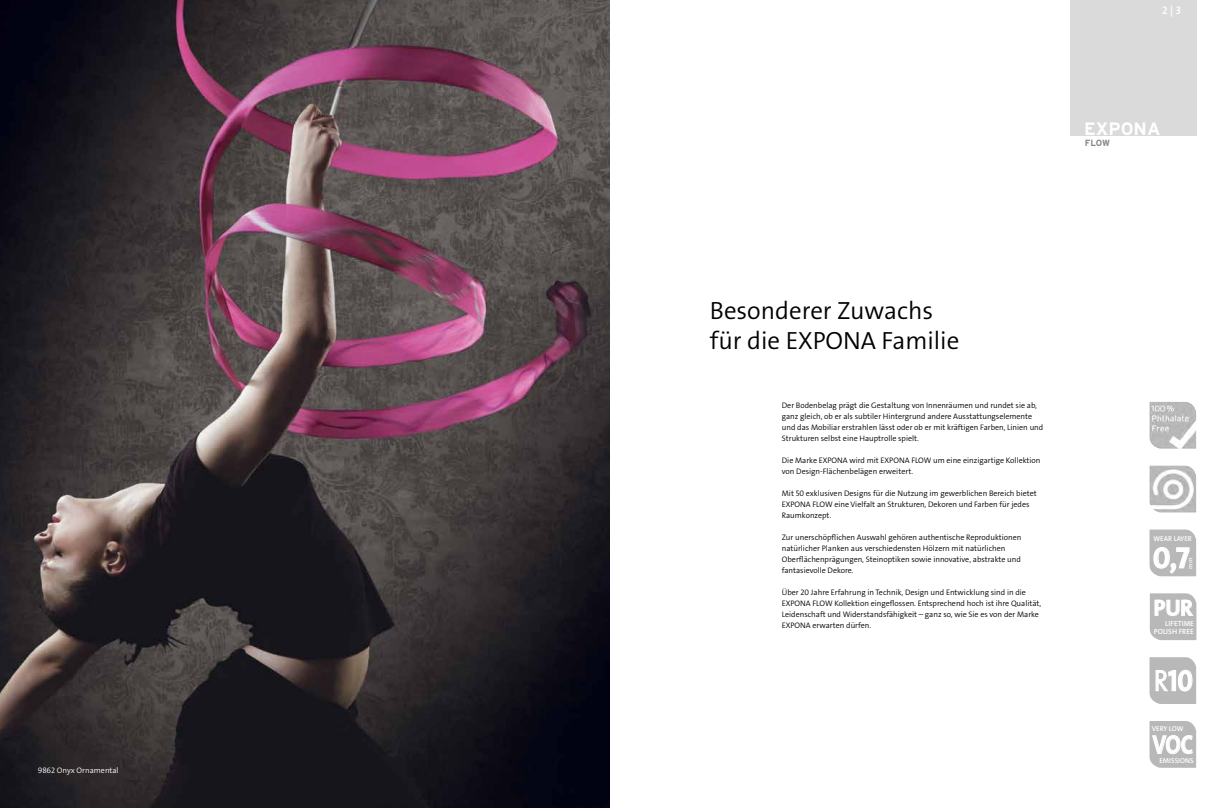
<style>
.page{position:relative;width:1219px;height:808px;background:#fff}
.page>*{position:absolute;margin:0;border:0;box-sizing:border-box;transform-origin:0 0}
.t1{font:29.8px "The Sans LP7 Bld";color:#fff}
.t2{font:29.8px "The Sans LP7 Bld";color:#fff;scale:.88 1}
.t3{font:26px "The Sans LP7 Bld";color:#fff;scale:.83 1}
.t4{font:25px/30px "The Sans LP4 Se Lig";color:#000}
.t5{font:22.4px "The Sans LP7 Bld";color:#fff}
.t6{font:700 18px "Interstate";color:#fff}
.t7{font:11px "The Sans LP6 Se Bld";color:#fff}
.t8{font:700 9px "Interstate";color:#878786}
.t9{font:8px/11px "The Sans LP4 Se Lig";color:#000}
.t10{font:8px "The Sans LP4 Se Lig";color:#fff}
.t11{font:7.5px/8px "The Sans LP6 Se Bld";color:#fff;text-align:right}
.t12{font:7.1px "The Sans LP6 Se Bld";color:#fff}
.t13{font:6.3px "The Sans LP6 Se Bld";color:#fff}
.s1{font-family:"The Sans LP4 Se Lig"}
</style>
<div class="page">
<img style="left:0;top:0;width:609px;height:808px">
<div style="left:1070px;top:0;width:126px;height:135px;background:#dadada"></div>
<img style="left:1149px;top:402px;width:47px;height:47px">
<img style="left:1149px;top:466px;width:47px;height:46px">
<img style="left:1150px;top:593px;width:46px;height:47px">
<svg style="left:1154px;top:599px;width:40px;height:17px"></svg>
<img style="left:1149px;top:529px;width:47px;height:47px">
<svg style="left:1153px;top:546px;width:37px;height:28px"></svg>
<img style="left:1149px;top:721px;width:47px;height:47px">
<svg style="left:1151px;top:735px;width:42px;height:24px"></svg>
<img style="left:1149px;top:657px;width:47px;height:47px">
<svg style="left:1155px;top:669px;width:38px;height:23px"></svg>
<p class="t10" style="left:38px;top:765px;width:83px">9862 Onyx Ornamental</p>
<h3 class="t7" style="left:1162px;top:3px;width:20px">2 | 3</h3>
<h3 class="t6" style="left:1084px;top:119px;width:78px">EXPONA</h3>
<p class="t8" style="left:1085px;top:138px;width:27px">FLOW</p>
<h3 class="t4" style="left:710px;top:296px;width:251px">Besonderer Zuwachs für die EXPONA Familie</h3>
<p class="t9" style="left:782px;top:400px;width:263px">Der Bodenbelag prägt die Gestaltung von Innenräumen und rundet sie ab, ganz gleich, ob er als subtiler Hintergrund andere Ausstattungselemente und das Mobiliar erstrahlen lässt oder ob er mit kräftigen Farben, Linien und Strukturen selbst eine Hauptrolle spielt.</p>
<p class="t9" style="left:782px;top:455px;width:260px">Die Marke EXPONA wird mit EXPONA FLOW um eine einzigartige Kollektion von Design-Flächenbelägen erweitert.</p>
<p class="t9" style="left:782px;top:488px;width:256px">Mit 50 exklusiven Designs für die Nutzung im gewerblichen Bereich bietet<br>EXPONA FLOW eine Vielfalt an Strukturen, Dekoren und Farben für jedes<br>Raumkonzept.</p>
<p class="t9" style="left:782px;top:532px;width:241px">Zur unerschöpflichen Auswahl gehören authentische Reproduktionen natürlicher Planken aus verschiedensten Hölzern mit natürlichen Oberflächenprägungen, Steinoptiken sowie innovative, abstrakte und fantasievolle Dekore.</p>
<p class="t9" style="left:782px;top:587px;width:261px">Über 20 Jahre Erfahrung in Technik, Design und Entwicklung sind in die EXPONA FLOW Kollektion eingeflossen. Entsprechend hoch ist ihre Qualität, Leidenschaft und Widerstandsfähigkeit – ganz so, wie Sie es von der Marke EXPONA erwarten dürfen.</p>
<p class="t12" style="left:1153px;top:534px;width:40px">WEAR LAYER</p>
<h1 class="t1" style="left:1153px;top:539px;width:38px">0,7</h1>
<p class="t13" style="left:1186px;top:569px;width:12px;rotate:-90deg">mm</p>
<h3 class="t5" style="left:1153px;top:593px;width:41px">PUR</h3>
<p class="t11" style="left:1154px;top:620px;width:42px">LIFETIME<br>POLISH FREE</p>
<h1 class="t2" style="left:1154px;top:661px;width:46px"><span class="s1">R</span>10</h1>
<p class="t12" style="left:1152px;top:724px;width:33px">VERY LOW</p>
<p class="t12" style="left:1159px;top:756px;width:36px">EMISSIONS</p>
<h2 class="t3" style="left:1153px;top:728px;width:50px">VOC</h2>
</div>
